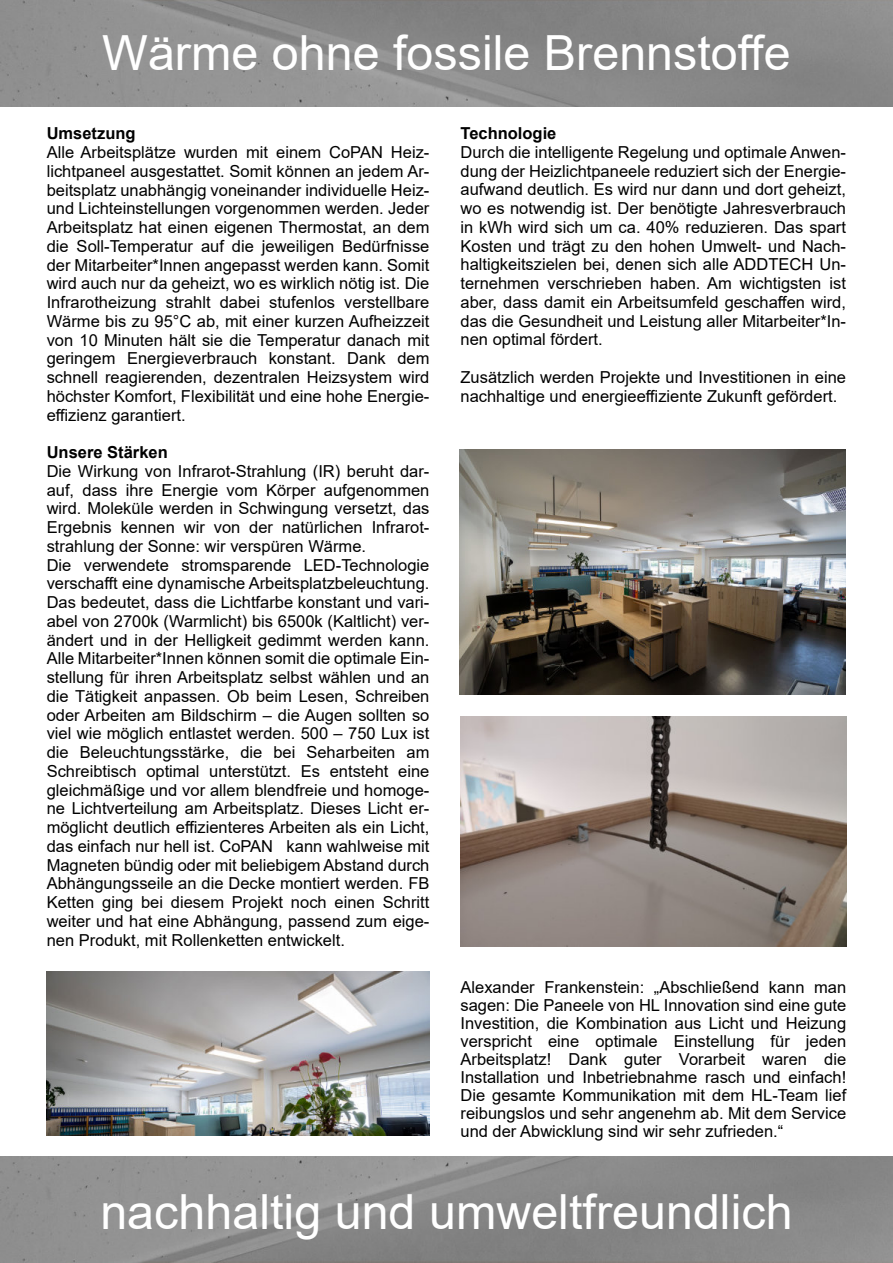
<style>
.page{position:relative;width:893px;height:1263px;background:#fff}
.page>*{position:absolute;margin:0;border:0;box-sizing:border-box;transform-origin:0 0}
.t1{font:48.45px "Arial";color:#fff}
.t2{font:16.5px/18.8px "Arial";color:#000;text-align:justify}
.t3{font:700 16.5px "Arial";color:#000}
</style>
<div class="page">
<img style="left:0;top:1157px;width:893px;height:106px">
<img style="left:459px;top:449px;width:387px;height:245px">
<img style="left:0;top:0;width:893px;height:106px">
<img style="left:460px;top:717px;width:386px;height:229px">
<img style="left:47px;top:971px;width:382px;height:165px">
<h1 class="t1" style="left:102px;top:35px;width:690px">Wärme ohne fossile Brennstoffe</h1>
<p class="t3" style="left:47px;top:127px;width:90px">Umsetzung</p>
<p class="t2" style="left:47px;top:144px;width:384px">Alle Arbeitsplätze wurden mit einem CoPAN Heiz&shy;lichtpaneel ausgestattet. Somit können an jedem Ar&shy;beitsplatz unabhängig voneinander individuelle Heiz&shy;und Lichteinstellungen vorgenommen werden. Jeder Arbeitsplatz hat einen eigenen Thermostat, an dem die Soll-Temperatur auf die jeweiligen Bedürfnisse der Mitarbeiter*Innen angepasst werden kann. Somit wird auch nur da geheizt, wo es wirklich nötig ist. Die Infrarotheizung strahlt dabei stufenlos verstellbare Wärme bis zu 95°C ab, mit einer kurzen Aufheizzeit von 10 Minuten hält sie die Temperatur danach mit geringem Energieverbrauch konstant. Dank dem schnell reagierenden, dezentralen Heizsystem wird höchster Komfort, Flexibilität und eine hohe Energie&shy;effizienz garantiert.</p>
<p class="t3" style="left:47px;top:446px;width:123px">Unsere Stärken</p>
<p class="t2" style="left:47px;top:463px;width:384px;text-align:left">Die Wirkung von Infrarot-Strahlung (IR) beruht dar&shy;auf, dass ihre Energie vom Körper aufgenommen wird. Moleküle werden in Schwingung versetzt, das Ergebnis kennen wir von der natürlichen Infrarot&shy;strahlung der Sonne: wir verspüren Wärme.<br>Die verwendete stromsparende LED-Technologie verschafft eine dynamische Arbeitsplatzbeleuchtung.<br>Das bedeutet, dass die Lichtfarbe konstant und vari&shy;abel von 2700k (Warmlicht) bis 6500k (Kaltlicht) ver&shy;ändert und in der Helligkeit gedimmt werden kann.<br>Alle Mitarbeiter*Innen können somit die optimale Ein&shy;stellung für ihren Arbeitsplatz selbst wählen und an die Tätigkeit anpassen. Ob beim Lesen, Schreiben oder Arbeiten am Bildschirm – die Augen sollten so viel wie möglich entlastet werden. 500 – 750 Lux ist die Beleuchtungsstärke, die bei Seharbeiten am Schreibtisch optimal unterstützt. Es entsteht eine gleichmäßige und vor allem blendfreie und homoge&shy;ne Lichtverteilung am Arbeitsplatz. Dieses Licht er&shy;möglicht deutlich effizienteres Arbeiten als ein Licht, das einfach nur hell ist. CoPAN kann wahlweise mit Magneten bündig oder mit beliebigem Abstand durch Abhängungsseile an die Decke montiert werden. FB Ketten ging bei diesem Projekt noch einen Schritt weiter und hat eine Abhängung, passend zum eige&shy;nen Produkt, mit Rollenketten entwickelt.</p>
<p class="t3" style="left:460px;top:127px;width:97px">Technologie</p>
<p class="t2" style="left:460px;top:144px;width:387px">Durch die intelligente Regelung und optimale Anwen&shy;dung der Heizlichtpaneele reduziert sich der Energie&shy;aufwand deutlich. Es wird nur dann und dort geheizt, wo es notwendig ist. Der benötigte Jahresverbrauch in kWh wird sich um ca. 40% reduzieren. Das spart Kosten und trägt zu den hohen Umwelt- und Nach&shy;haltigkeitszielen bei, denen sich alle ADDTECH Un&shy;ternehmen verschrieben haben. Am wichtigsten ist aber, dass damit ein Arbeitsumfeld geschaffen wird, das die Gesundheit und Leistung aller Mitarbeiter*In&shy;nen optimal fördert.</p>
<p class="t2" style="left:460px;top:369px;width:387px">Zusätzlich werden Projekte und Investitionen in eine nachhaltige und energieeffiziente Zukunft gefördert.</p>
<p class="t2" style="left:460px;top:979px;width:387px;line-height:18px">Alexander Frankenstein: „Abschließend kann man sagen: Die Paneele von HL Innovation sind eine gute Investition, die Kombination aus Licht und Heizung verspricht eine optimale Einstellung für jeden Arbeitsplatz! Dank guter Vorarbeit waren die Installation und Inbetriebnahme rasch und einfach!<br>Die gesamte Kommunikation mit dem HL-Team lief reibungslos und sehr angenehm ab. Mit dem Service und der Abwicklung sind wir sehr zufrieden.“</p>
<h1 class="t1" style="left:100px;top:1193px;width:694px">nachhaltig und umweltfreundlich</h1>
</div>
